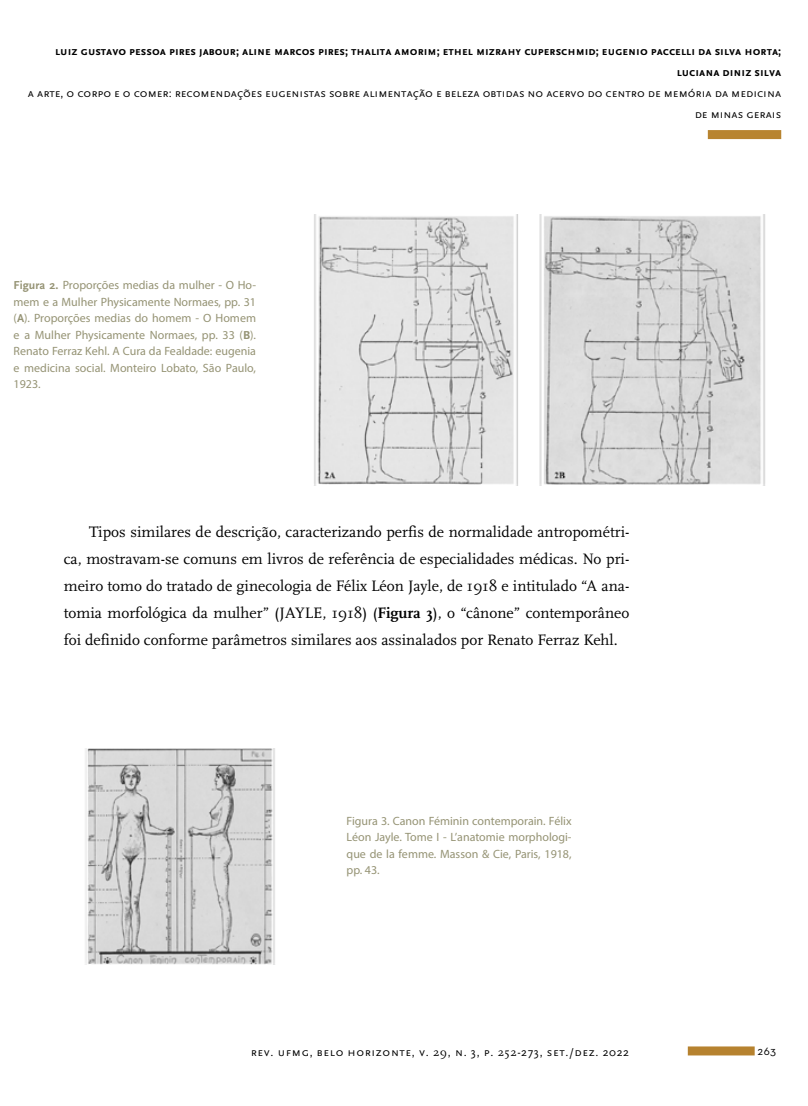
<style>
.page{position:relative;width:808px;height:1106px;background:#fff}
.page>*{position:absolute;margin:0;border:0;box-sizing:border-box;transform-origin:0 0}
.t1{font:15.75px/27px "Scala";color:#000;text-align:justify}
.t2{font:12px/16.5px "Myriad Pro";color:#959374;text-align:justify}
.t3{font:700 12px/21px "Scala Sans Caps";color:#000;text-align:right}
.t4{font:12px/21px "Scala Sans Caps";color:#000;text-align:right}
.t5{font:12px "Scala Sans Caps";letter-spacing:.05em;color:#000}
.t6{font:12px "Neutra Text";color:#000}
.s1{font-family:"Scala Sans";font-weight:700}
.s2{font-weight:700}
.s3{font-family:"Scala"}
.s4{font-family:"Scala Sans"}
</style>
<div class="page">
<div style="left:688px;top:1046px;width:67px;height:9px;background:#b6822f"></div>
<div style="left:708px;top:130px;width:73px;height:9px;background:#b88430"></div>
<img style="left:314px;top:214px;width:451px;height:271px">
<img style="left:85px;top:748px;width:190px;height:216px">
<p class="t3" style="left:55px;top:41px;width:728px">luiz gustavo pessoa pires jabour; aline marcos pires; thalita amorim; ethel mizrahy cuperschmid; eugenio paccelli da silva horta; luciana diniz silva</p>
<p class="t4" style="left:28px;top:83px;width:755px">a arte, o corpo e o comer: recomendações eugenistas sobre alimentação e beleza obtidas no acervo do centro de memória da medicina de minas gerais</p>
<p class="t2" style="left:14px;top:277px;width:244px"><span class="s1">Figura 2.</span> Proporções medias da mulher - O Ho&shy;mem e a Mulher Physicamente Normaes, pp. 31 (<span class="s1">A</span>). Proporções medias do homem - O Homem e a Mulher Physicamente Normaes, pp. 33 (<span class="s1">B</span>).<br>Renato Ferraz Kehl. A Cura da Fealdade: eugenia e medicina social. Monteiro Lobato, São Paulo, 1923.</p>
<p class="t1" style="left:64px;top:518px;width:567px;text-indent:26px">Tipos similares de descrição, caracterizando perfis de normalidade antropométri&shy;ca, mostravam-se comuns em livros de referência de especialidades médicas. No pri&shy;meiro tomo do tratado de ginecologia de Félix Léon Jayle, de 1918 e intitulado “A ana&shy;tomia morfológica da mulher” (JAYLE, 1918) (<span class="s2">Figura 3</span>), o “cânone” contemporâneo foi definido conforme parâmetros similares aos assinalados por Renato Ferraz Kehl.</p>
<p class="t2" style="left:347px;top:812px;width:227px">Figura 3. Canon Féminin contemporain. Félix Léon Jayle. Tome I - L’anatomie morphologi&shy;que de la femme. Masson &amp; Cie, Paris, 1918, pp. 43.</p>
<p class="t5" style="left:251px;top:1045px;width:380px">rev. ufmg, belo horizonte, v. <span class="s3">29</span>, n. <span class="s4">3</span>, p. <span class="s3">252-</span><span class="s4">273</span>, set./dez. <span class="s4">2022</span></p>
<p class="t6" style="left:757px;top:1043px;width:20px">263</p>
</div>
